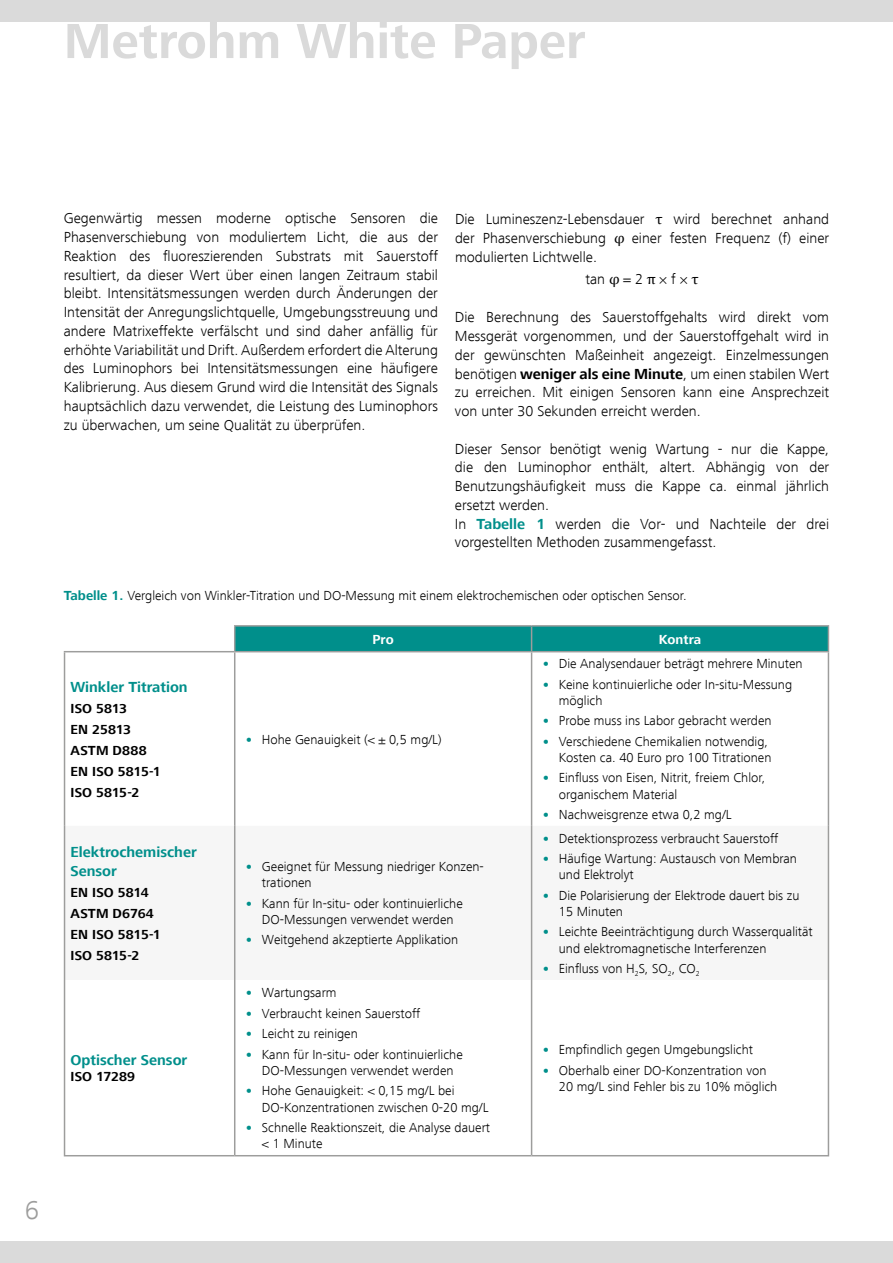
<style>
.page{position:relative;width:893px;height:1263px;background:#fff}
.page>*{position:absolute;margin:0;border:0;box-sizing:border-box;transform-origin:0 0}
.t1{font:700 51px "Frutiger Next LT";color:#dadada}
.t2{font:300 27px "Frutiger Next LT";color:#9d9d9c}
.t3{font:300 15px/18.8px "Frutiger Next LT";color:#000;text-align:justify}
.t4{font:700 15px/18.8px "Frutiger Next LT";color:#008f8b}
.t5{font:300 13.5px/16.2px "Frutiger Next LT";color:#000}
.t6{font:700 13.5px/21px "Frutiger Next LT";letter-spacing:.01em;color:#000}
.t7{font:700 13.5px "Frutiger Next LT";letter-spacing:.01em;color:#fff}
.s1{font-family:"Cambria Math";font-weight:400}
.s2{font-weight:700}
.s3{font-weight:700;color:#008f8b}
.s4{font-weight:800;color:#008f8b}
</style>
<div class="page">
<div style="left:0;top:0;width:893px;height:21px;background:#dadada"></div>
<div style="left:0;top:1242px;width:893px;height:21px;background:#dadada"></div>
<div style="left:65px;top:826px;width:763px;height:154px;background:#f6f6f6"></div>
<hr style="left:234px;top:625px;width:298px;height:2px;background:#9d9d9c">
<hr style="left:532px;top:625px;width:297px;height:2px;background:#9d9d9c">
<hr style="left:234px;top:652px;width:1px;height:174px;background:#9d9d9c">
<hr style="left:531px;top:652px;width:1px;height:174px;background:#9d9d9c">
<hr style="left:234px;top:826px;width:1px;height:154px;background:#9d9d9c">
<hr style="left:531px;top:826px;width:1px;height:154px;background:#9d9d9c">
<hr style="left:234px;top:980px;width:1px;height:175px;background:#9d9d9c">
<hr style="left:531px;top:980px;width:1px;height:175px;background:#9d9d9c">
<hr style="left:64px;top:652px;width:1px;height:174px;background:#9d9d9c">
<hr style="left:828px;top:652px;width:1px;height:174px;background:#9d9d9c">
<hr style="left:64px;top:826px;width:1px;height:154px;background:#9d9d9c">
<hr style="left:828px;top:826px;width:1px;height:154px;background:#9d9d9c">
<hr style="left:64px;top:980px;width:1px;height:175px;background:#9d9d9c">
<hr style="left:828px;top:980px;width:1px;height:175px;background:#9d9d9c">
<hr style="left:64px;top:1155px;width:171px;height:1px;background:#9d9d9c">
<hr style="left:235px;top:1155px;width:297px;height:1px;background:#9d9d9c">
<hr style="left:532px;top:1155px;width:297px;height:1px;background:#9d9d9c">
<svg style="left:234px;top:626px;width:595px;height:26px;background:#0b8f8c"></svg>
<hr style="left:64px;top:651px;width:171px;height:1px;background:#9d9d9c">
<h1 class="t1" style="left:64px;top:13px;width:523px">Metrohm White Paper</h1>
<h2 class="t2" style="left:25px;top:1195px;width:16px">6</h2>
<p class="t3" style="left:64px;top:209px;width:376px">Gegenwärtig messen moderne optische Sensoren die Phasenverschiebung von moduliertem Licht, die aus der Reaktion des fluoreszierenden Substrats mit Sauerstoff resultiert, da dieser Wert über einen langen Zeitraum stabil bleibt. Intensitätsmessungen werden durch Änderungen der Intensität der Anregungslichtquelle, Umgebungsstreuung und andere Matrixeffekte verfälscht und sind daher anfällig für erhöhte Variabilität und Drift. Außerdem erfordert die Alterung des Luminophors bei Intensitätsmessungen eine häufigere Kalibrierung. Aus diesem Grund wird die Intensität des Signals hauptsächlich dazu verwendet, die Leistung des Luminophors zu überwachen, um seine Qualität zu überprüfen.</p>
<p class="t3" style="left:455px;top:210px;width:376px">Die Lumineszenz-Lebensdauer <span class="s1">τ</span> wird berechnet anhand der Phasenverschiebung <span class="s1">φ</span> einer festen Frequenz (f) einer modulierten Lichtwelle.</p>
<p class="t3" style="left:585px;top:270px;width:115px">tan <span class="s1">φ</span> = 2 <span class="s1">π</span> × f × <span class="s1">τ</span></p>
<p class="t3" style="left:455px;top:308px;width:376px">Die Berechnung des Sauerstoffgehalts wird direkt vom Messgerät vorgenommen, und der Sauerstoffgehalt wird in der gewünschten Maßeinheit angezeigt. Einzelmessungen benötigen <span class="s2">weniger als eine Minute</span>, um einen stabilen Wert zu erreichen. Mit einigen Sensoren kann eine Ansprechzeit von unter 30 Sekunden erreicht werden.</p>
<p class="t3" style="left:455px;top:439px;width:376px;text-align:left">Dieser Sensor benötigt wenig Wartung - nur die Kappe, die den Luminophor enthält, altert. Abhängig von der Benutzungshäufigkeit muss die Kappe ca. einmal jährlich ersetzt werden.<br>In <span class="s3">Tabelle 1</span> werden die Vor- und Nachteile der drei vorgestellten Methoden zusammengefasst.</p>
<p class="t5" style="left:64px;top:587px;width:624px"><span class="s3">Tabelle 1.</span> Vergleich von Winkler-Titration und DO-Messung mit einem elektrochemischen oder optischen Sensor.</p>
<p class="t4" style="left:71px;top:677px;width:119px">Winkler Titration</p>
<p class="t6" style="left:71px;top:698px;width:92px">ISO 5813<br>EN 25813<br>ASTM D888<br>EN ISO 5815-1<br>ISO 5815-2</p>
<p class="t4" style="left:71px;top:842px;width:128px">Elektrochemischer<br>Sensor</p>
<p class="t6" style="left:71px;top:882px;width:92px">EN ISO 5814<br>ASTM D6764<br>EN ISO 5815-1<br>ISO 5815-2</p>
<p class="t4" style="left:71px;top:1051px;width:118px">Optischer Sensor</p>
<p class="t6" style="left:71px;top:1066px;width:66px">ISO 17289</p>
<p class="t7" style="left:372px;top:632px;width:23px">Pro</p>
<p class="t7" style="left:659px;top:632px;width:44px">Kontra</p>
<p class="t5" style="left:245px;top:731px;width:198px"><span class="s4">•</span> Hohe Genauigkeit (&lt; ± 0,5 mg/L)</p>
<p class="t5" style="left:262px;top:858px;width:223px;text-indent:-17px"><span class="s4">•</span> Geeignet für Messung niedriger Konzen&shy;trationen</p>
<p class="t5" style="left:245px;top:895px;width:219px;text-align:center"><span class="s4">•</span> Kann für In-situ- oder kontinuierliche<br>DO-Messungen verwendet werden</p>
<p class="t5" style="left:245px;top:932px;width:215px"><span class="s4">•</span> Weitgehend akzeptierte Applikation</p>
<p class="t5" style="left:245px;top:985px;width:93px"><span class="s4">•</span> Wartungsarm</p>
<p class="t5" style="left:245px;top:1005px;width:177px"><span class="s4">•</span> Verbraucht keinen Sauerstoff</p>
<p class="t5" style="left:245px;top:1026px;width:114px"><span class="s4">•</span> Leicht zu reinigen</p>
<p class="t5" style="left:245px;top:1046px;width:219px;text-align:center"><span class="s4">•</span> Kann für In-situ- oder kontinuierliche<br>DO-Messungen verwendet werden</p>
<p class="t5" style="left:262px;top:1083px;width:228px;text-indent:-17px"><span class="s4">•</span> Hohe Genauigkeit: &lt; 0,15 mg/L bei<br>DO-Konzentrationen zwischen 0-20 mg/L</p>
<p class="t5" style="left:262px;top:1119px;width:230px;text-indent:-17px"><span class="s4">•</span> Schnelle Reaktionszeit, die Analyse dauert &lt; 1 Minute</p>
<p class="t5" style="left:542px;top:656px;width:262px"><span class="s4">•</span> Die Analysendauer beträgt mehrere Minuten</p>
<p class="t5" style="left:559px;top:676px;width:235px;text-indent:-17px"><span class="s4">•</span> Keine kontinuierliche oder In-situ-Messung möglich</p>
<p class="t5" style="left:542px;top:713px;width:231px"><span class="s4">•</span> Probe muss ins Labor gebracht werden</p>
<p class="t5" style="left:542px;top:733px;width:231px;text-align:right"><span class="s4">•</span> Verschiedene Chemikalien notwendig,<br>Kosten ca. 40 Euro pro 100 Titrationen</p>
<p class="t5" style="left:559px;top:770px;width:208px;text-indent:-17px"><span class="s4">•</span> Einfluss von Eisen, Nitrit, freiem Chlor, organischem Material</p>
<p class="t5" style="left:542px;top:806px;width:191px"><span class="s4">•</span> Nachweisgrenze etwa 0,2 mg/L</p>
<p class="t5" style="left:542px;top:830px;width:238px"><span class="s4">•</span> Detektionsprozess verbraucht Sauerstoff</p>
<p class="t5" style="left:559px;top:850px;width:240px;text-indent:-17px"><span class="s4">•</span> Häufige Wartung: Austausch von Membran und Elektrolyt</p>
<p class="t5" style="left:559px;top:887px;width:242px;text-indent:-17px"><span class="s4">•</span> Die Polarisierung der Elektrode dauert bis zu<br>15 Minuten</p>
<p class="t5" style="left:559px;top:924px;width:255px;text-indent:-17px"><span class="s4">•</span> Leichte Beeinträchtigung durch Wasserqualität und elektromagnetische Interferenzen</p>
<p class="t5" style="left:542px;top:960px;width:159px"><span class="s4">•</span> Einfluss von H<sub>2</sub>S, SO<sub>2</sub>, CO<sub>2</sub></p>
<p class="t5" style="left:542px;top:1042px;width:213px"><span class="s4">•</span> Empfindlich gegen Umgebungslicht</p>
<p class="t5" style="left:559px;top:1062px;width:220px;text-indent:-17px"><span class="s4">•</span> Oberhalb einer DO-Konzentration von<br>20 mg/L sind Fehler bis zu 10% möglich</p>
</div>
